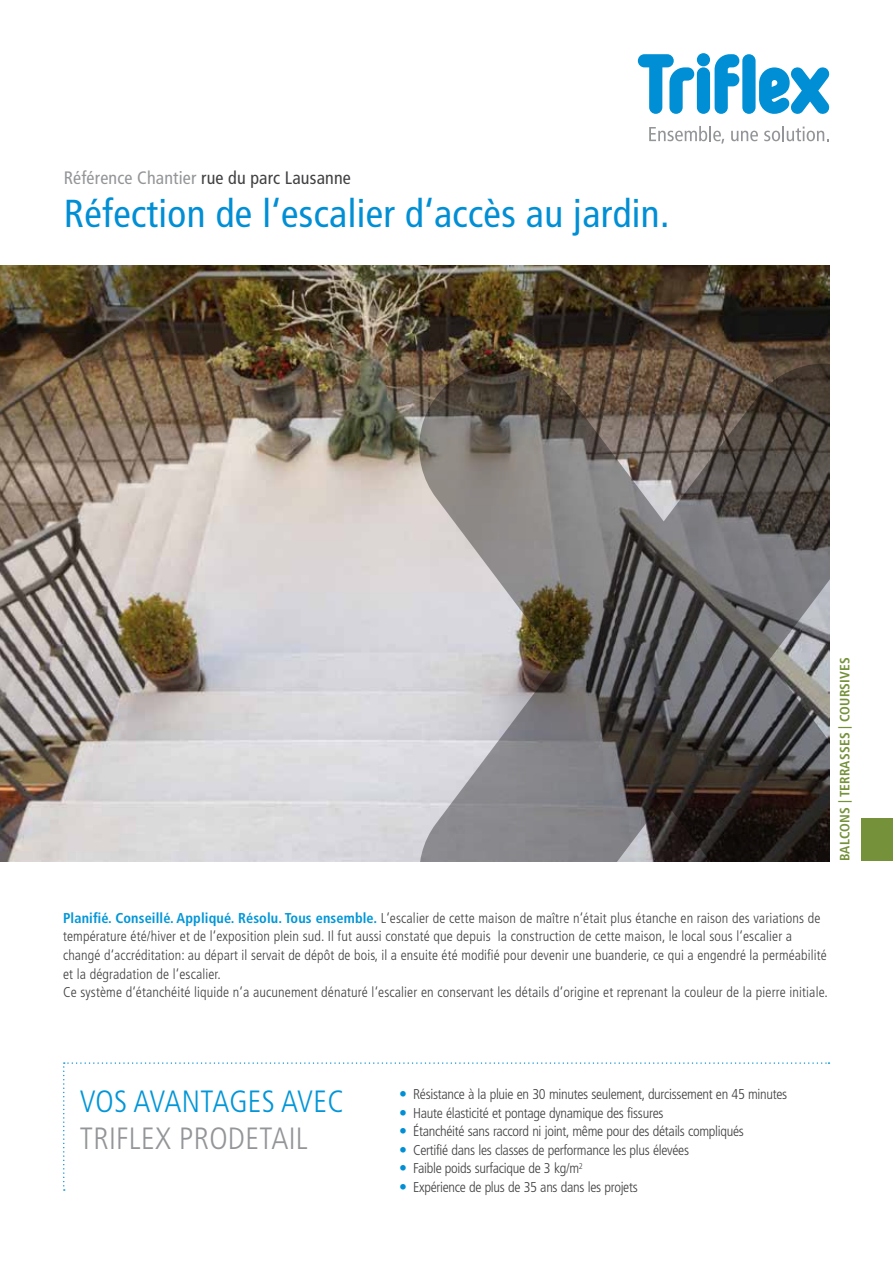
<style>
.page{position:relative;width:893px;height:1263px;background:#fff}
.page>*{position:absolute;margin:0;border:0;box-sizing:border-box;transform-origin:0 0}
.t1{font:condensed 39px "Frutiger LT Pro";letter-spacing:.01em;color:#008fd5}
.t2{font:300 condensed 30.75px "Frutiger LT Pro";letter-spacing:.01em;color:#0096d8}
.t3{font:300 condensed 30.75px "Frutiger LT Pro";letter-spacing:.01em;color:#939598}
.t4{font:condensed 18px "Frutiger LT Pro";letter-spacing:.01em;color:#939598}
.t5{font:300 condensed 14.25px/18.6px "Frutiger LT Pro";letter-spacing:.01em;color:#414042}
.t6{font:300 condensed 14.25px/18.6px "Frutiger LT Pro";letter-spacing:-.02em;color:#414042}
.t7{font:700 condensed 13.5px "Frutiger LT Pro";letter-spacing:.01em;color:#75913a}
.s1{color:#414042}
.s2{font-weight:700;color:#0096d8}
</style>
<div class="page">
<img style="left:0;top:266px;width:829px;height:595px">
<svg style="left:419px;top:364px;width:410px;height:497px"></svg>
<div style="left:861px;top:819px;width:32px;height:42px;background:#75913a"></div>
<svg style="left:638px;top:54px;width:56px;height:60px"></svg>
<div style="left:697px;top:67px;width:13px;height:47px;background:#008fd5;border-radius:7px"></div>
<div style="left:697px;top:53px;width:13px;height:13px;background:#008fd5;border-radius:50%"></div>
<svg style="left:715px;top:54px;width:24px;height:60px"></svg>
<svg style="left:759px;top:67px;width:70px;height:47px"></svg>
<div style="left:742px;top:54px;width:14px;height:60px;background:#008fd5;border-radius:7px"></div>
<svg style="left:649px;top:126px;width:75px;height:18px"></svg>
<svg style="left:731px;top:131px;width:27px;height:10px"></svg>
<svg style="left:764px;top:126px;width:65px;height:15px"></svg>
<svg style="left:63px;top:1062px;width:766px;height:129px"></svg>
<p class="t4" style="left:64px;top:167px;width:289px">Référence Chantier <span class="s1">rue du parc Lausanne</span></p>
<h1 class="t1" style="left:64px;top:190px;width:607px">Réfection de l‘escalier d‘accès au jardin.</h1>
<p class="t7" style="left:837px;top:861px;width:205px;rotate:-90deg">BALCONS | TERRASSES | COURSIVES</p>
<p class="t5" style="left:63px;top:909px;width:766px"><span class="s2">Planifié. Conseillé. Appliqué. Résolu. Tous ensemble.</span> L‘escalier de cette maison de maître n‘était plus étanche en raison des variations de température été/hiver et de l‘exposition plein sud. Il fut aussi constaté que depuis la construction de cette maison, le local sous l‘escalier a changé d‘accréditation: au départ il servait de dépôt de bois, il a ensuite été modifié pour devenir une buanderie, ce qui a engendré la perméabilité et la dégradation de l‘escalier.<br>Ce système d‘étanchéité liquide n‘a aucunement dénaturé l‘escalier en conservant les détails d‘origine et reprenant la couleur de la pierre initiale.</p>
<h2 class="t2" style="left:80px;top:1083px;width:266px">VOS AVANTAGES AVEC</h2>
<h2 class="t3" style="left:80px;top:1120px;width:229px">TRIFLEX PRODETAIL</h2>
<p class="t6" style="left:413px;top:1085px;width:376px">Résistance à la pluie en 30 minutes seulement, durcissement en 45 minutes Haute élasticité et pontage dynamique des fissures<br>Étanchéité sans raccord ni joint, même pour des détails compliqués<br>Certifié dans les classes de performance les plus élevées<br>Faible poids surfacique de 3 kg/m<sup>2<br></sup>Expérience de plus de 35 ans dans les projets</p>
</div>
